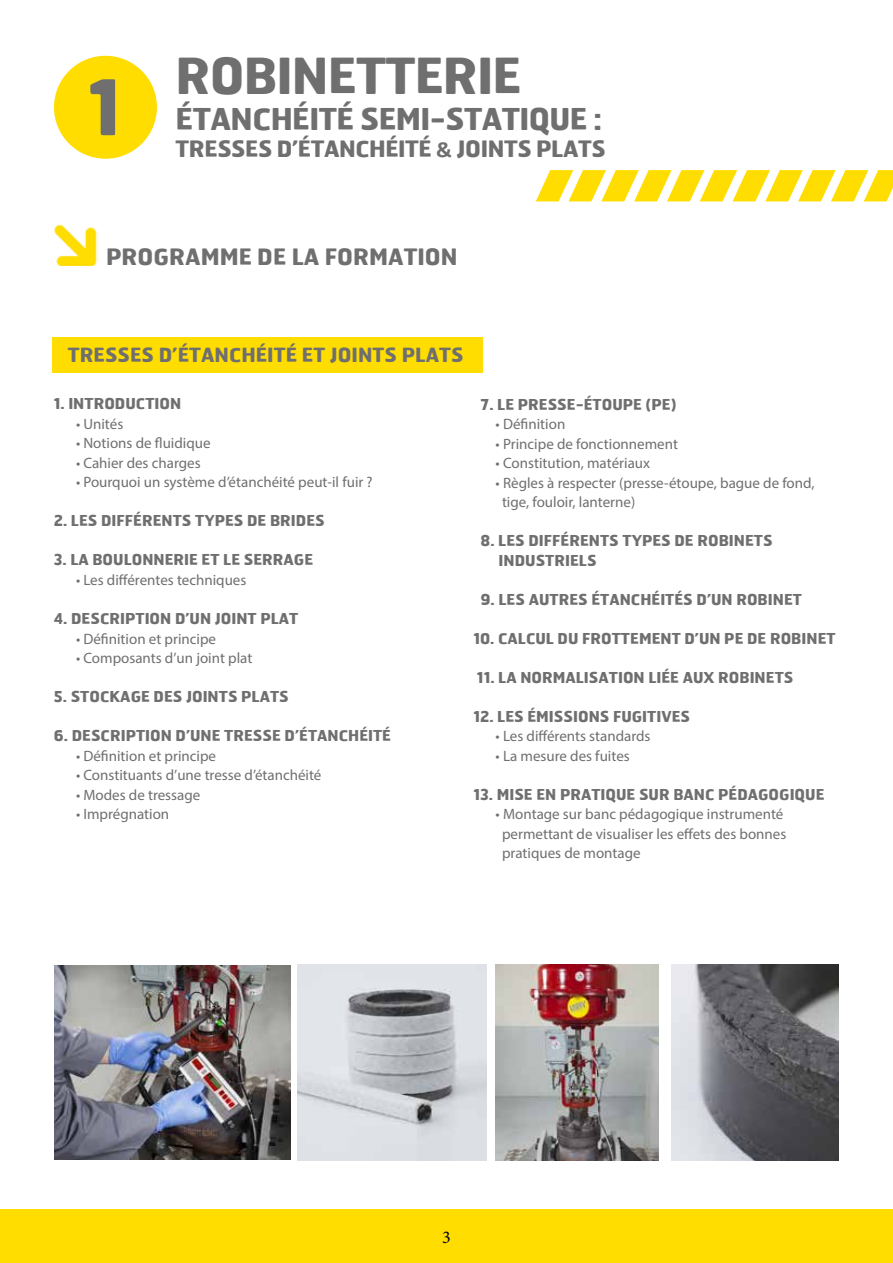
<style>
.page{position:relative;width:893px;height:1263px;background:#fff}
.page>*{position:absolute;margin:0;border:0;box-sizing:border-box;transform-origin:0 0}
.t1{font:700 76.5px "Hermes";color:#706f6f}
.t2{font:700 49.5px "Hermes";letter-spacing:-.02em;color:#706f6f}
.t3{font:700 30px "Hermes";letter-spacing:-.02em;color:#706f6f}
.t4{font:700 22.5px "Hermes";letter-spacing:-.02em;color:#706f6f}
.t5{font:700 19.5px "Hermes";color:#706f6f}
.t6{font:18px "Minion Pro";color:#000}
.t7{font:15px/19.5px "Myriad Pro";color:#706f6f}
.t8{font:700 15px "Hermes";color:#706f6f}
.s1{font-family:"Calibri"}
</style>
<div class="page">
<div style="left:0;top:1210px;width:893px;height:53px;background:#fd0"></div>
<div style="left:53px;top:337px;width:430px;height:36px;background:#fd0"></div>
<img style="left:54px;top:224px;width:44px;height:42px">
<img style="left:671px;top:964px;width:168px;height:197px">
<div style="left:56px;top:58px;width:99px;height:98px;background:#fd0;border-radius:50%"></div>
<div style="left:54px;top:56px;width:103px;height:103px;border:4px solid #fd0;border-radius:50%"></div>
<svg style="left:535px;top:170px;width:358px;height:32px"></svg>
<img style="left:496px;top:964px;width:162px;height:197px">
<img style="left:54px;top:965px;width:236px;height:195px">
<img style="left:298px;top:964px;width:188px;height:197px">
<h1 class="t1" style="left:87px;top:57px;width:36px">1</h1>
<h2 class="t2" style="left:176px;top:43px;width:348px">ROBINETTERIE</h2>
<h3 class="t3" style="left:176px;top:99px;width:428px">ÉTANCHÉITÉ SEMI-STATIQUE :</h3>
<h3 class="t4" style="left:176px;top:134px;width:432px">TRESSES D’ÉTANCHÉITÉ <span class="s1">&amp;</span> JOINTS PLATS</h3>
<h3 class="t4" style="left:106px;top:242px;width:33px">PROGRAMME</h3>
<h3 class="t4" style="left:257px;top:242px;width:83px">DELAFORMATION</h3>
<h3 class="t5" style="left:68px;top:342px;width:136px">TRESSES D’ÉTANCH</h3>
<h3 class="t5" style="left:256px;top:342px;width:95px">ÉITÉ ET JOINTS</h3>
<h3 class="t5" style="left:402px;top:342px;width:26px">PLATS</h3>
<p class="t8" style="left:54px;top:394px;width:25px">1. INTRODUCTION</p>
<p class="t7" style="left:76px;top:414px;width:49px">• Unités</p>
<p class="t7" style="left:76px;top:433px;width:136px">• Notions de fluidique</p>
<p class="t7" style="left:76px;top:453px;width:126px">• Cahier des charges</p>
<p class="t7" style="left:76px;top:472px;width:298px">• Pourquoi un système d’étanchéité peut-il fuir ?</p>
<p class="t8" style="left:54px;top:511px;width:273px">2. LES DIFFÉRENTS TYPES DE BRIDES</p>
<p class="t8" style="left:54px;top:550px;width:261px">3. LA BOULONNERIE ET LE SERRAGE</p>
<p class="t7" style="left:76px;top:570px;width:172px">• Les différentes techniques</p>
<p class="t8" style="left:54px;top:609px;width:28px">4. DESCRI</p>
<p class="t8" style="left:125px;top:609px;width:21px">PTION</p>
<p class="t8" style="left:175px;top:609px;width:56px">D’UN JOINT</p>
<p class="t8" style="left:260px;top:609px;width:21px">PLAT</p>
<p class="t7" style="left:76px;top:628px;width:142px">• Définition et principe</p>
<p class="t7" style="left:76px;top:648px;width:178px">• Composants d’un joint plat</p>
<p class="t8" style="left:54px;top:687px;width:28px">5. STOC</p>
<p class="t8" style="left:109px;top:687px;width:22px">KAGE</p>
<p class="t8" style="left:154px;top:687px;width:11px">DES</p>
<p class="t8" style="left:186px;top:687px;width:16px">JOINTS</p>
<p class="t8" style="left:241px;top:687px;width:21px">PLATS</p>
<p class="t8" style="left:54px;top:726px;width:28px">6. DESCRI</p>
<p class="t8" style="left:126px;top:726px;width:21px">PTION</p>
<p class="t8" style="left:176px;top:726px;width:26px">D’UNE</p>
<p class="t8" style="left:224px;top:726px;width:85px">TRESSE D’ÉTANCHÉITÉ</p>
<p class="t7" style="left:76px;top:745px;width:142px">• Définition et principe</p>
<p class="t7" style="left:76px;top:765px;width:247px">• Constituants d’une tresse d’étanchéité</p>
<p class="t7" style="left:76px;top:784px;width:126px">• Modes de tressage</p>
<p class="t7" style="left:76px;top:804px;width:95px">• Imprégnation</p>
<p class="t8" style="left:481px;top:394px;width:58px">7. LE PRESSE</p>
<p class="t8" style="left:576px;top:394px;width:19px">-ÉTOU</p>
<p class="t8" style="left:623px;top:394px;width:55px">PE (PE)</p>
<p class="t7" style="left:496px;top:414px;width:71px">• Définition</p>
<p class="t7" style="left:496px;top:433px;width:184px">• Principe de fonctionnement</p>
<p class="t7" style="left:496px;top:453px;width:156px">• Constitution, matériaux</p>
<p class="t7" style="left:502px;top:472px;width:314px;text-indent:-6px">• Règles à respecter (presse-étoupe, bague de fond, tige, fouloir, lanterne)</p>
<p class="t8" style="left:481px;top:531px;width:27px">8. LES</p>
<p class="t8" style="left:528px;top:531px;width:10px">DIFFÉRENTS</p>
<p class="t8" style="left:622px;top:531px;width:86px">TYPES DE ROBINETS</p>
<p class="t8" style="left:499px;top:550px;width:10px">INDUSTRIELS</p>
<p class="t8" style="left:481px;top:589px;width:59px">9. LES AUTRES</p>
<p class="t8" style="left:591px;top:589px;width:11px">ÉTANCHÉITÉS</p>
<p class="t8" style="left:696px;top:589px;width:51px">D’UN ROBINET</p>
<p class="t8" style="left:473px;top:628px;width:35px">10. CALCUL</p>
<p class="t8" style="left:558px;top:628px;width:36px">DU FROTTEMENT</p>
<p class="t8" style="left:684px;top:628px;width:96px">D’UN PE DE ROBINET</p>
<p class="t8" style="left:477px;top:667px;width:54px">11. LA NORMALISATION</p>
<p class="t8" style="left:648px;top:667px;width:9px">LIÉE</p>
<p class="t8" style="left:683px;top:667px;width:46px">AU X ROBINETS</p>
<p class="t8" style="left:473px;top:706px;width:34px">12. LES</p>
<p class="t8" style="left:527px;top:706px;width:10px">ÉMISSIONS</p>
<p class="t8" style="left:613px;top:706px;width:9px">FUGITI</p>
<p class="t8" style="left:661px;top:706px;width:20px">VES</p>
<p class="t7" style="left:496px;top:726px;width:156px">• Les différents standards</p>
<p class="t7" style="left:496px;top:745px;width:136px">• La mesure des fuites</p>
<p class="t8" style="left:473px;top:784px;width:33px">13. MISE</p>
<p class="t8" style="left:536px;top:784px;width:44px">EN PRATI</p>
<p class="t8" style="left:605px;top:784px;width:45px">QUE SUR</p>
<p class="t8" style="left:673px;top:784px;width:11px">BANC</p>
<p class="t8" style="left:718px;top:784px;width:21px">PÉDAGOGI</p>
<p class="t8" style="left:795px;top:784px;width:21px">QUE</p>
<p class="t7" style="left:502px;top:804px;width:286px;text-indent:-6px">• Montage sur banc pédagogique instrumenté permettant de visualiser les effets des bonnes pratiques de montage</p>
<p class="t6" style="left:442px;top:1225px;width:10px">3</p>
</div>
